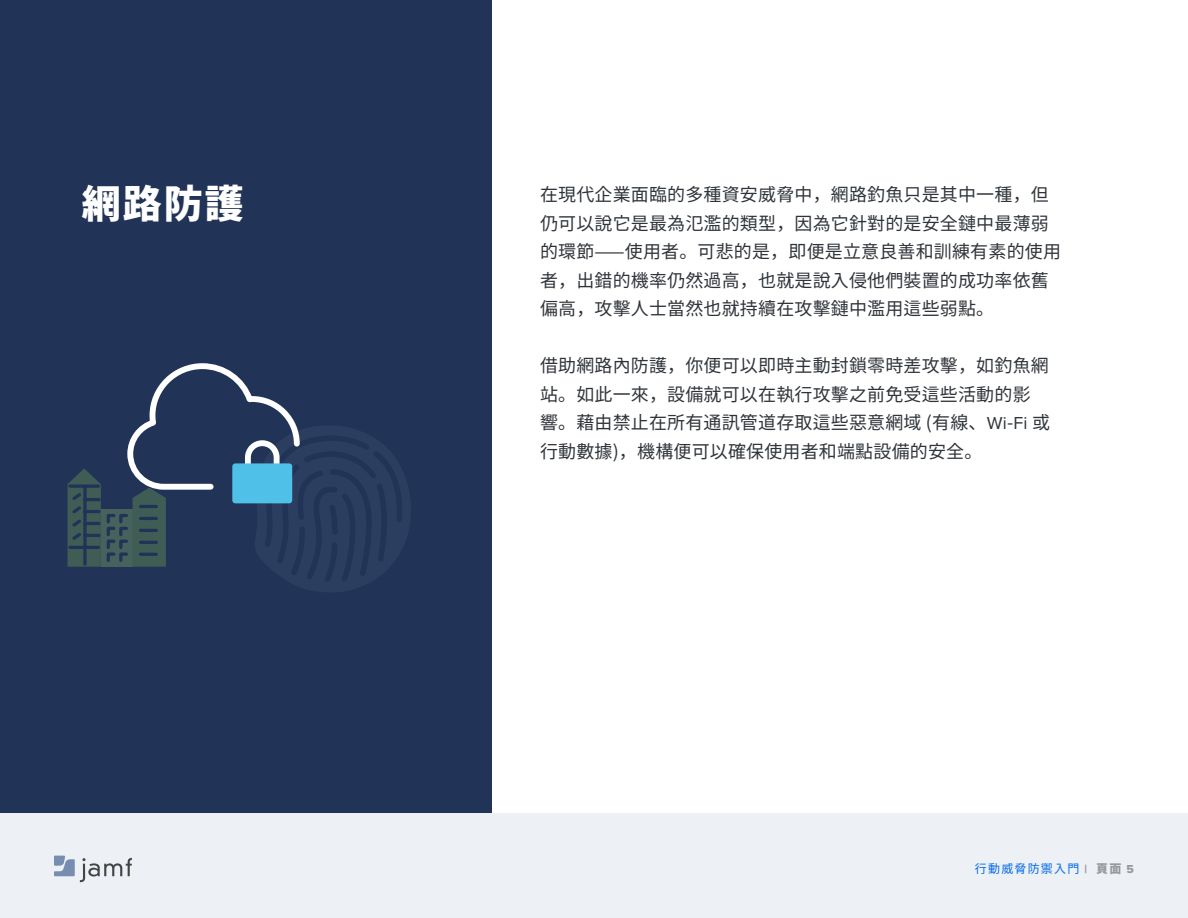
<style>
.page{position:relative;width:1188px;height:918px;background:#fff}
.page>*{position:absolute;margin:0;border:0;box-sizing:border-box;transform-origin:0 0}
.t1{font:900 39px "Noto Sans CJ Kjp";color:#fff}
.t2{font:18px/28.5px "Noto Sans CJ Kjp";letter-spacing:.01em;color:#2f343a}
.t3{font:12px "Noto Sans CJ Kjp";letter-spacing:.1em;color:#056ae6}
.s1{font-family:"Proxima Nova"}
.s2{font-family:"Proxima Nova Extrabld";color:#979a9d}
.s3{font-weight:900;color:#979a9d}
</style>
<div class="page">
<div style="left:0;top:0;width:492px;height:837px;background:#213458"></div>
<div style="left:0;top:813px;width:1188px;height:105px;background:#edf0f5"></div>
<svg style="left:54px;top:856px;width:78px;height:26px"></svg>
<svg style="left:67px;top:363px;width:344px;height:229px"></svg>
<h1 class="t1" style="left:82px;top:182px;width:163px">網路防護</h1>
<p class="t2" style="left:540px;top:181px;width:523px">在現代企業面臨的多種資安威脅中，網路釣魚只是其中一種，但仍可以說它是最為氾濫的類型，因為它針對的是安全鏈中最薄弱的環節——使用者。可悲的是，即便是立意良善和訓練有素的使用者，出錯的機率仍然過高，也就是說入侵他們裝置的成功率依舊偏高，攻擊人士當然也就持續在攻擊鏈中濫用這些弱點。</p>
<p class="t2" style="left:540px;top:352px;width:512px">借助網路內防護，你便可以即時主動封鎖零時差攻擊，如釣魚網站。如此一來，設備就可以在執行攻擊之前免受這些活動的影響。藉由禁止在所有通訊管道存取這些惡意網域 (有線、<span class="s1">Wi</span>-<span class="s1">Fi</span> 或行動數據)，機構便可以確保使用者和端點設備的安全。</p>
<p class="t3" style="left:975px;top:862px;width:161px">行動威脅防禦入門 <span class="s2">|</span> <span class="s3">頁面</span> <span class="s2">5</span></p>
</div>
